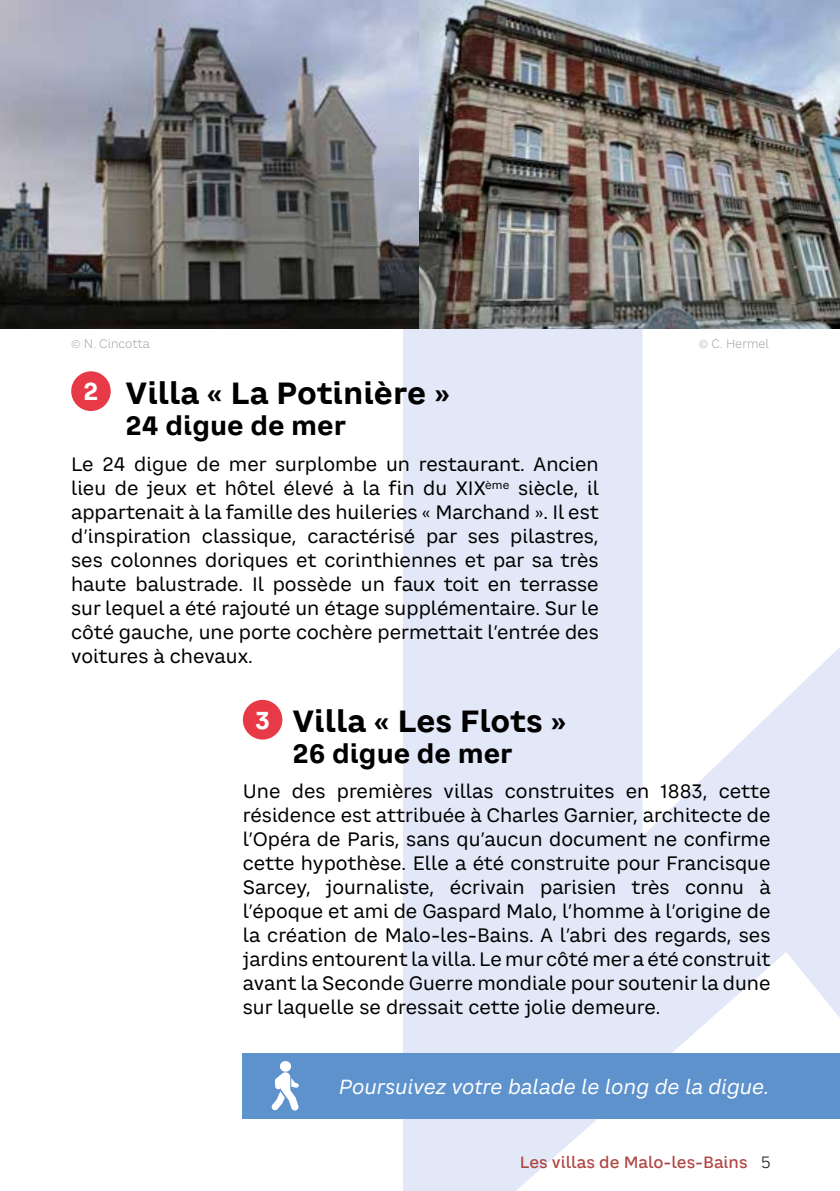
<style>
.page{position:relative;width:840px;height:1191px;background:#fff}
.page>*{position:absolute;margin:0;border:0;box-sizing:border-box;transform-origin:0 0}
.t1{font:700 30px "CA Saygon Text";color:#000}
.t2{font:700 26px "CA Saygon Text";color:#000}
.t3{font:700 24px "CA Saygon Text";color:#fff}
.t4{font:italic 20px "CA Saygon Text";color:#fff}
.t5{font:19px/24px "CA Saygon Text";color:#000;text-align:justify}
.t6{font:500 16px "CA Saygon Text";color:#af4643}
.t7{font:300 12px "CA Saygon Text";color:#a0a3a4}
.s1{font-size:24px;color:#fff}
.s2{font-weight:300;color:#000}
</style>
<div class="page">
<svg style="left:403px;top:328px;width:436px;height:863px;fill:#e2e8f7"></svg>
<div style="left:242px;top:1053px;width:597px;height:66px;background:#5e92cd"></div>
<div style="left:71px;top:371px;width:40px;height:40px;background:#e83947;border-radius:50%"></div>
<svg style="left:271px;top:1061px;width:28px;height:50px"></svg>
<div style="left:243px;top:700px;width:39px;height:39px;background:#e83947;border-radius:50%"></div>
<img style="left:0;top:0;width:839px;height:328px">
<p class="t7" style="left:71px;top:335px;width:80px">© N. Cincotta</p>
<p class="t7" style="left:698px;top:335px;width:72px">© C. Hermel</p>
<h1 class="t1" style="left:83px;top:370px;width:368px"><span class="s1">2</span> Villa « La Potinière »</h1>
<h2 class="t2" style="left:125px;top:405px;width:222px">24 digue de mer</h2>
<p class="t5" style="left:71px;top:452px;width:529px">Le 24 digue de mer surplombe un restaurant. Ancien lieu de jeux et hôtel élevé à la fin du XIX<sup>ème</sup> siècle, il appartenait à la famille des huileries « Marchand ». Il est d’inspiration classique, caractérisé par ses pilastres, ses colonnes doriques et corinthiennes et par sa très haute balustrade. Il possède un faux toit en terrasse sur lequel a été rajouté un étage supplémentaire. Sur le côté gauche, une porte cochère permettait l’entrée des voitures à chevaux.</p>
<p class="t3" style="left:254px;top:701px;width:18px">3</p>
<h1 class="t1" style="left:292px;top:698px;width:275px">Villa « Les Flots »</h1>
<h2 class="t2" style="left:292px;top:733px;width:222px">26 digue de mer</h2>
<p class="t5" style="left:243px;top:779px;width:529px">Une des premières villas construites en 1883, cette résidence est attribuée à Charles Garnier, architecte de l’Opéra de Paris, sans qu’aucun document ne confirme cette hypothèse. Elle a été construite pour Francisque Sarcey, journaliste, écrivain parisien très connu à l’époque et ami de Gaspard Malo, l’homme à l’origine de la création de Malo-les-Bains. A l’abri des regards, ses jardins entourent la villa. Le mur côté mer a été construit avant la Seconde Guerre mondiale pour soutenir la dune sur laquelle se dressait cette jolie demeure.</p>
<p class="t4" style="left:339px;top:1072px;width:431px">Poursuivez votre balade le long de la digue.</p>
<p class="t6" style="left:519px;top:1150px;width:252px">Les villas de Malo-les-Bains <span class="s2">5</span></p>
</div>
